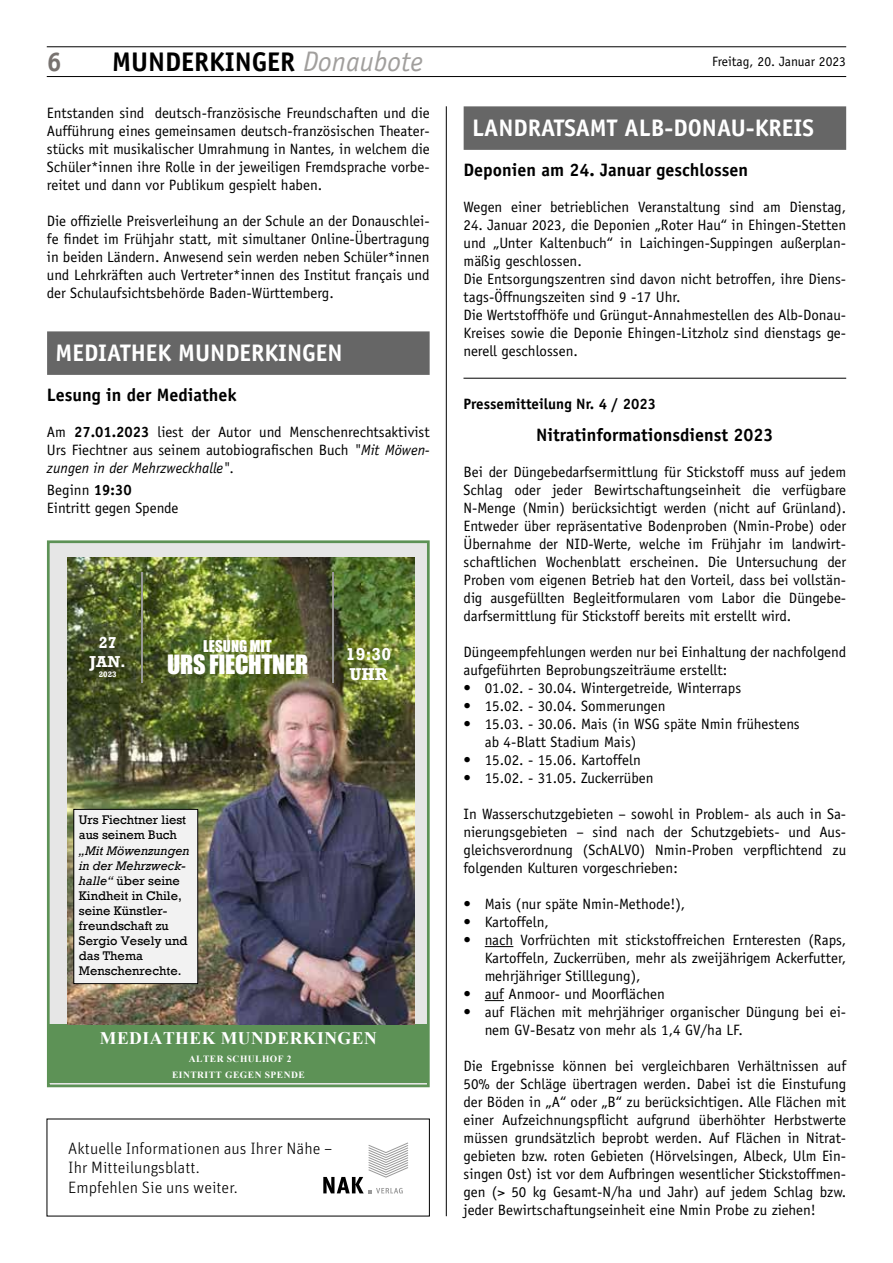
<style>
.page{position:relative;width:893px;height:1263px;background:#fff}
.page>*{position:absolute;margin:0;border:0;box-sizing:border-box;transform-origin:0 0}
.t1{font:700 27px "Officina Sans";color:#000}
.t2{font:700 27px "Officina Sans";color:#787370}
.t3{font:24.45px "Impact";letter-spacing:-.015em;color:#fff}
.t4{font:700 24px "Officina Sans";color:#fff}
.t5{font:700 18px "Officina Sans";color:#000}
.t6{font:700 17.7px "Times New Roman";letter-spacing:.03em;color:#fff}
.t7{font:700 17.7px/20px "Rockwell";color:#fff}
.t8{font:300 16.5px/19.5px "Unit Pro";color:#000}
.t9{font:700 16.2px/18.8px "Rockwell";color:#fff;text-align:center}
.t10{font:15px/18px "Officina Sans";color:#000;text-align:justify}
.t11{font:700 15px "Officina Sans";color:#000}
.t12{font:14.85px "Impact";color:#fff}
.t13{font:13.5px "Officina Sans";color:#000}
.t14{font:12.9px/15.1px "Rockwell";color:#000}
.t15{font:700 9.45px/16.2px "Times New Roman";letter-spacing:.05em;color:#fff;text-align:center}
.t16{font:700 8.1px "Rockwell";color:#fff}
.s1{font-weight:400;font-style:italic;font-size:28.35px;color:#a19f9d}
.s2{font-weight:700}
.s3{font-style:italic}
</style>
<div class="page">
<hr style="left:47px;top:76px;width:799px;height:1px;background:#000">
<hr style="left:47px;top:47px;width:799px;height:1px;background:#000">
<hr style="left:446px;top:106px;width:1px;height:1110px;background:#000">
<div style="left:47px;top:331px;width:383px;height:44px;background:#666"></div>
<div style="left:48px;top:542px;width:380px;height:544px;background:#e6e6e6"></div>
<div style="left:47px;top:540px;width:383px;height:547px;border:3px solid #5d9256"></div>
<div style="left:49px;top:1024px;width:379px;height:59px;background:#5d9256"></div>
<img style="left:67px;top:558px;width:347px;height:466px">
<hr style="left:141px;top:573px;width:1px;height:110px;background:#999">
<hr style="left:333px;top:573px;width:1px;height:110px;background:#999">
<div style="left:74px;top:809px;width:124px;height:175px;background:#f2f2f2"></div>
<div style="left:74px;top:809px;width:124px;height:175px;border:1px solid #000"></div>
<hr style="left:463px;top:378px;width:383px;height:1px;background:#000">
<svg style="left:485px;top:946px;width:28px;height:1px"></svg>
<svg style="left:485px;top:1000px;width:19px;height:1px"></svg>
<div style="left:464px;top:106px;width:382px;height:44px;background:#666"></div>
<svg style="left:323px;top:1142px;width:85px;height:51px"></svg>
<h1 class="t2" style="left:47px;top:45px;width:17px">6</h1>
<h1 class="t1" style="left:112px;top:45px;width:312px">MUNDERKINGER <span class="s1">Donaubote</span></h1>
<p class="t13" style="left:712px;top:53px;width:135px">Freitag, 20. Januar 2023</p>
<p class="t10" style="left:47px;top:104px;width:384px">Entstanden sind deutsch-französische Freundschaften und die Aufführung eines gemeinsamen deutsch-französischen Theater&shy;stücks mit musikalischer Umrahmung in Nantes, in welchem die Schüler*innen ihre Rolle in der jeweiligen Fremdsprache vorbe&shy;reitet und dann vor Publikum gespielt haben.</p>
<p class="t10" style="left:47px;top:212px;width:384px">Die offizielle Preisverleihung an der Schule an der Donauschlei&shy;fe findet im Frühjahr statt, mit simultaner Online-Übertragung in beiden Ländern. Anwesend sein werden neben Schüler*innen und Lehrkräften auch Vertreter*innen des Institut français und der Schulaufsichtsbehörde Baden-Württemberg.</p>
<h3 class="t4" style="left:472px;top:112px;width:343px">Landratsamt aLb-donau-Kreis</h3>
<p class="t5" style="left:463px;top:158px;width:286px">Deponien am 24. Januar geschlossen</p>
<p class="t10" style="left:463px;top:198px;width:384px">Wegen einer betrieblichen Veranstaltung sind am Dienstag,</p>
<p class="t10" style="left:463px;top:216px;width:384px;text-align:left">24. Januar 2023, die Deponien „Roter Hau“ in Ehingen-Stetten und „Unter Kaltenbuch“ in Laichingen-Suppingen außerplan&shy;mäßig geschlossen.<br>Die Entsorgungszentren sind davon nicht betroffen, ihre Diens&shy;tags-Öffnungszeiten sind 9 -17 Uhr.<br>Die Wertstoffhöfe und Grüngut-Annahmestellen des Alb-Donau-Kreises sowie die Deponie Ehingen-Litzholz sind dienstags ge&shy;nerell geschlossen.</p>
<p class="t11" style="left:463px;top:394px;width:194px">Pressemitteilung Nr. 4 / 2023</p>
<p class="t5" style="left:536px;top:424px;width:239px">Nitratinformationsdienst 2023</p>
<p class="t10" style="left:463px;top:463px;width:384px">Bei der Düngebedarfsermittlung für Stickstoff muss auf jedem Schlag oder jeder Bewirtschaftungseinheit die verfügbare N-Menge (Nmin) berücksichtigt werden (nicht auf Grünland).<br>Entweder über repräsentative Bodenproben (Nmin-Probe) oder Übernahme der NID-Werte, welche im Frühjahr im landwirt&shy;schaftlichen Wochenblatt erscheinen. Die Untersuchung der Proben vom eigenen Betrieb hat den Vorteil, dass bei vollstän&shy;dig ausgefüllten Begleitformularen vom Labor die Düngebe&shy;darfsermittlung für Stickstoff bereits mit erstellt wird.</p>
<p class="t10" style="left:463px;top:643px;width:384px">Düngeempfehlungen werden nur bei Einhaltung der nachfolgend aufgeführten Beprobungszeiträume erstellt:</p>
<p class="t10" style="left:463px;top:679px;width:279px">• 01.02. - 30.04. Wintergetreide, Winterraps</p>
<p class="t10" style="left:463px;top:697px;width:204px">• 15.02. - 30.04. Sommerungen</p>
<p class="t10" style="left:485px;top:715px;width:317px;text-indent:-21px">• 15.03. - 30.06. Mais (in WSG späte Nmin frühestens ab 4-Blatt Stadium Mais)</p>
<p class="t10" style="left:463px;top:751px;width:179px">• 15.02. - 15.06. Kartoffeln</p>
<p class="t10" style="left:463px;top:769px;width:192px">• 15.02. - 31.05. Zuckerrüben</p>
<p class="t10" style="left:463px;top:805px;width:384px">In Wasserschutzgebieten – sowohl in Problem- als auch in Sa&shy;nierungsgebieten – sind nach der Schutzgebiets- und Aus&shy;gleichsverordnung (SchALVO) Nmin-Proben verpflichtend zu folgenden Kulturen vorgeschrieben:</p>
<p class="t10" style="left:463px;top:895px;width:223px">• Mais (nur späte Nmin-Methode!),</p>
<p class="t10" style="left:463px;top:913px;width:87px">• Kartoffeln,</p>
<p class="t10" style="left:485px;top:931px;width:363px;text-indent:-21px">• nach Vorfrüchten mit stickstoffreichen Ernteresten (Raps, Kartoffeln, Zuckerrüben, mehr als zweijährigem Ackerfutter, mehrjähriger Stilllegung),</p>
<p class="t10" style="left:463px;top:985px;width:203px">• auf Anmoor- und Moorflächen</p>
<p class="t10" style="left:485px;top:1003px;width:363px;text-indent:-21px">• auf Flächen mit mehrjähriger organischer Düngung bei ei&shy;nem GV-Besatz von mehr als 1,4 GV/ha LF.</p>
<p class="t10" style="left:463px;top:1057px;width:384px">Die Ergebnisse können bei vergleichbaren Verhältnissen auf 50% der Schläge übertragen werden. Dabei ist die Einstufung der Böden in „A“ oder „B“ zu berücksichtigen. Alle Flächen mit einer Aufzeichnungspflicht aufgrund überhöhter Herbstwerte müssen grundsätzlich beprobt werden. Auf Flächen in Nitrat&shy;gebieten bzw. roten Gebieten (Hörvelsingen, Albeck, Ulm Ein&shy;singen Ost) ist vor dem Aufbringen wesentlicher Stickstoffmen&shy;gen (&gt; 50 kg Gesamt-N/ha und Jahr) auf jedem Schlag bzw. jeder Bewirtschaftungseinheit eine Nmin Probe zu ziehen!</p>
<h3 class="t4" style="left:56px;top:337px;width:289px">Mediathek Munderkingen</h3>
<p class="t5" style="left:47px;top:383px;width:192px">Lesung in der Mediathek</p>
<p class="t10" style="left:47px;top:423px;width:384px">Am <span class="s2">27.01.2023</span> liest der Autor und Menschenrechtsaktivist Urs Fiechtner aus seinem autobiografischen Buch <span class="s3">"Mit Möwen&shy;zungen in der Mehrzweckhalle".</span></p>
<p class="t10" style="left:47px;top:481px;width:133px">Beginn <span class="s2">19:30<br></span>Eintritt gegen Spende</p>
<p class="t9" style="left:89px;top:633px;width:38px">27<br>JAN.</p>
<p class="t16" style="left:99px;top:670px;width:19px">2023</p>
<p class="t12" style="left:203px;top:634px;width:70px">LESUNG MIT</p>
<h2 class="t3" style="left:167px;top:646px;width:142px">URS FIECHTNER</h2>
<p class="t7" style="left:346px;top:644px;width:47px">19:30<br>UHR</p>
<p class="t14" style="left:79px;top:813px;width:109px">Urs Fiechtner liest aus seinem Buch</p>
<p class="t14" style="left:79px;top:843px;width:112px"><span class="s3">„Mit Möwenzungen in der Mehrzweck&shy;halle“</span> über seine<br>Kindheit in Chile, seine Künstler&shy;freundschaft zu<br>Sergio Vesely und das Thema<br>Menschenrechte.</p>
<p class="t6" style="left:100px;top:1025px;width:278px">MEDIATHEK MUNDERKINGEN</p>
<p class="t15" style="left:172px;top:1050px;width:134px">ALTER SCHULHOF 2<br>EINTRITT GEGEN SPENDE</p>
<p class="t8" style="left:68px;top:1138px;width:266px">Aktuelle Informationen aus Ihrer Nähe –<br>Ihr Mitteilungsblatt.<br>Empfehlen Sie uns weiter.</p>
</div>
